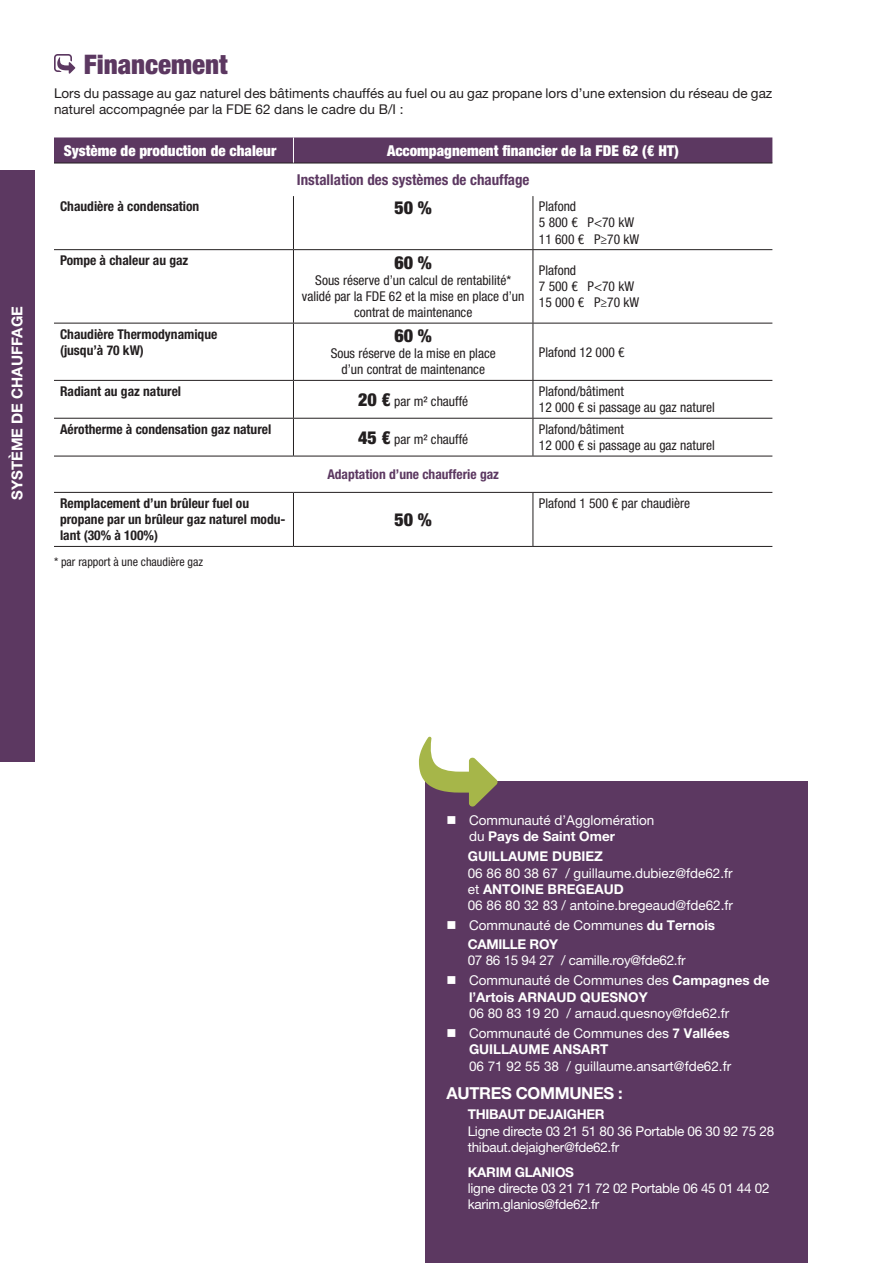
<style>
.page{position:relative;width:893px;height:1263px;background:#fff}
.page>*{position:absolute;margin:0;border:0;box-sizing:border-box;transform-origin:0 0}
.Sous-titre_1{font:900 condensed 27px "Helvetica Neue LT Pro";color:#5c3861}
.t1{font:900 condensed 18px "Helvetica Neue LT Std";color:#231f20}
.t2{font:700 16.5px "Helvetica Neue LT Std";letter-spacing:-.02em;color:#fff}
.t3{font:900 condensed 15px "Helvetica Neue LT Std";color:#fff}
.t4{font:700 condensed 15px "Helvetica Neue LT Std";color:#5c3861}
.Titre_fiche{font:700 15px "Helvetica Neue LT Pro";color:#fff}
.t5{font:condensed 13.5px/16.2px "Helvetica Neue LT Std";color:#231f20;text-align:center}
.Liste_carré_plein{font:13.5px/16.2px "Helvetica Neue LT Pro";color:#fff}
.t6{font:700 condensed 13.5px/16.2px "Helvetica Neue LT Std";color:#231f20}
.t7{font:13.5px/16.2px "Helvetica Neue LT Std";letter-spacing:-.02em;color:#fff}
.Texte_contenu{font:13.5px/16.2px "Helvetica Neue LT Pro";color:#231f20}
.t8{font:700 condensed 13.5px "Helvetica Neue LT Std";color:#5c3861}
.t9{font:condensed 12px "Helvetica Neue LT Std";color:#231f20}
.s1{font-weight:900;font-size:18px}
.s2{font-weight:700}
</style>
<div class="page">
<div style="left:0;top:170px;width:34px;height:592px;background:#5c3861"></div>
<div style="left:425px;top:781px;width:383px;height:482px;background:#5c3861"></div>
<svg style="left:419px;top:737px;width:78px;height:69px"></svg>
<hr style="left:54px;top:163px;width:239px;height:1px;background:#231f20">
<hr style="left:293px;top:163px;width:240px;height:1px;background:#231f20">
<hr style="left:533px;top:163px;width:239px;height:1px;background:#231f20">
<hr style="left:293px;top:196px;width:1px;height:53px;background:#231f20">
<hr style="left:533px;top:196px;width:1px;height:53px;background:#231f20">
<hr style="left:54px;top:249px;width:239px;height:1px;background:#231f20">
<hr style="left:293px;top:249px;width:240px;height:1px;background:#231f20">
<hr style="left:293px;top:250px;width:1px;height:73px;background:#231f20">
<hr style="left:533px;top:249px;width:239px;height:1px;background:#231f20">
<hr style="left:533px;top:250px;width:1px;height:73px;background:#231f20">
<hr style="left:54px;top:323px;width:239px;height:1px;background:#231f20">
<hr style="left:293px;top:323px;width:240px;height:1px;background:#231f20">
<hr style="left:293px;top:323px;width:1px;height:57px;background:#231f20">
<hr style="left:533px;top:323px;width:239px;height:1px;background:#231f20">
<hr style="left:533px;top:323px;width:1px;height:57px;background:#231f20">
<hr style="left:54px;top:380px;width:239px;height:1px;background:#231f20">
<hr style="left:293px;top:380px;width:240px;height:1px;background:#231f20">
<hr style="left:293px;top:381px;width:1px;height:37px;background:#231f20">
<hr style="left:533px;top:380px;width:239px;height:1px;background:#231f20">
<hr style="left:533px;top:381px;width:1px;height:37px;background:#231f20">
<hr style="left:54px;top:418px;width:239px;height:1px;background:#231f20">
<hr style="left:293px;top:418px;width:240px;height:1px;background:#231f20">
<hr style="left:293px;top:419px;width:1px;height:37px;background:#231f20">
<hr style="left:533px;top:418px;width:239px;height:1px;background:#231f20">
<hr style="left:533px;top:419px;width:1px;height:37px;background:#231f20">
<hr style="left:54px;top:456px;width:239px;height:1px;background:#231f20">
<hr style="left:293px;top:456px;width:240px;height:1px;background:#231f20">
<hr style="left:533px;top:456px;width:239px;height:1px;background:#231f20">
<hr style="left:54px;top:492px;width:239px;height:1px;background:#231f20">
<hr style="left:293px;top:492px;width:240px;height:1px;background:#231f20">
<hr style="left:293px;top:493px;width:1px;height:53px;background:#231f20">
<hr style="left:533px;top:492px;width:239px;height:1px;background:#231f20">
<hr style="left:533px;top:493px;width:1px;height:53px;background:#231f20">
<hr style="left:54px;top:546px;width:239px;height:1px;background:#231f20">
<hr style="left:293px;top:546px;width:240px;height:1px;background:#231f20">
<hr style="left:533px;top:546px;width:239px;height:1px;background:#231f20">
<svg style="left:54px;top:137px;width:718px;height:26px;background:#5e3b62"></svg>
<svg style="left:54px;top:54px;width:21px;height:20px"></svg>
<p class="Titre_fiche" style="left:8px;top:500px;width:195px;rotate:-90deg">SYSTÈME DE CHAUFFAGE</p>
<p class="Sous-titre_1" style="left:84px;top:47px;width:146px">Financement</p>
<p class="Texte_contenu" style="left:54px;top:85px;width:720px">Lors du passage au gaz naturel des bâtiments chauffés au fuel ou au gaz propane lors d’une extension du réseau de gaz naturel accompagnée par la FDE 62 dans le cadre du B/I :</p>
<p class="t3" style="left:64px;top:141px;width:214px">Système de production de chaleur</p>
<p class="t3" style="left:387px;top:141px;width:293px">Accompagnement financier de la FDE 62 (€ HT)</p>
<p class="t4" style="left:297px;top:170px;width:234px">Installation des systèmes de chauffage</p>
<p class="t6" style="left:60px;top:198px;width:141px">Chaudière à condensation</p>
<p class="t1" style="left:394px;top:197px;width:39px">50 %</p>
<p class="t5" style="left:539px;top:198px;width:39px">Plafond</p>
<p class="t5" style="left:539px;top:214px;width:97px">5 800 € P&lt;70 kW</p>
<p class="t5" style="left:539px;top:231px;width:102px">11 600 € P≥70 kW</p>
<p class="t6" style="left:60px;top:252px;width:130px">Pompe à chaleur au gaz</p>
<p class="t1" style="left:394px;top:251px;width:39px">60 %</p>
<p class="t5" style="left:302px;top:272px;width:224px">Sous réserve d’un calcul de rentabilité* validé par la FDE 62 et la mise en place d’un contrat de maintenance</p>
<p class="t5" style="left:539px;top:262px;width:39px">Plafond</p>
<p class="t5" style="left:539px;top:278px;width:97px">7 500 € P&lt;70 kW</p>
<p class="t5" style="left:539px;top:294px;width:102px">15 000 € P≥70 kW</p>
<p class="t6" style="left:60px;top:326px;width:159px">Chaudière Thermodynamique</p>
<p class="t6" style="left:60px;top:342px;width:85px">(jusqu’à 70 kW)</p>
<p class="t1" style="left:394px;top:324px;width:39px">60 %</p>
<p class="t5" style="left:331px;top:345px;width:167px">Sous réserve de la mise en place d’un contrat de maintenance</p>
<p class="t5" style="left:539px;top:344px;width:87px">Plafond 12 000 €</p>
<p class="t6" style="left:60px;top:383px;width:123px">Radiant au gaz naturel</p>
<p class="t5" style="left:358px;top:393px;width:111px"><span class="s1">20 €</span> par m² chauffé</p>
<p class="t5" style="left:539px;top:383px;width:87px">Plafond/bâtiment</p>
<p class="t5" style="left:539px;top:399px;width:178px">12 000 € si passage au gaz naturel</p>
<p class="t6" style="left:60px;top:421px;width:213px">Aérotherme à condensation gaz naturel</p>
<p class="t5" style="left:358px;top:431px;width:111px"><span class="s1">45 €</span> par m² chauffé</p>
<p class="t5" style="left:539px;top:421px;width:87px">Plafond/bâtiment</p>
<p class="t5" style="left:539px;top:437px;width:178px">12 000 € si passage au gaz naturel</p>
<p class="t8" style="left:327px;top:466px;width:173px">Adaptation d’une chaufferie gaz</p>
<p class="t6" style="left:60px;top:495px;width:227px">Remplacement d’un brûleur fuel ou propane par un brûleur gaz naturel modu&shy;lant (30% à 100%)</p>
<p class="t1" style="left:394px;top:508px;width:39px">50 %</p>
<p class="t5" style="left:539px;top:495px;width:153px">Plafond 1 500 € par chaudière</p>
<p class="t9" style="left:54px;top:554px;width:151px">* par rapport à une chaudière gaz</p>
<p class="Liste_carré_plein" style="left:469px;top:812px;width:187px;text-indent:-22px">■ Communauté d’Agglomération du <span class="s2">Pays de Saint Omer</span></p>
<p class="Liste_carré_plein" style="left:468px;top:848px;width:267px"><span class="s2">GUILLAUME DUBIEZ<br></span>06 86 80 38 67 / guillaume.dubiez@fde62.fr et <span class="s2">ANTOINE BREGEAUD<br></span>06 86 80 32 83 / antoine.bregeaud@fde62.fr</p>
<p class="Liste_carré_plein" style="left:446px;top:917px;width:270px">■ Communauté de Communes <span class="s2">du Ternois</span></p>
<p class="t7" style="left:468px;top:936px;width:219px"><span class="s2">CAMILLE ROY<br></span>07 86 15 94 27 / camille.roy@fde62.fr</p>
<p class="Liste_carré_plein" style="left:469px;top:972px;width:302px;text-indent:-22px">■ Communauté de Communes des <span class="s2">Campagnes de l’Artois ARNAUD QUESNOY<br></span>06 80 83 19 20 / arnaud.quesnoy@fde62.fr</p>
<p class="Liste_carré_plein" style="left:469px;top:1025px;width:264px;text-indent:-22px">■ Communauté de Communes des <span class="s2">7 Vallées<br>GUILLAUME ANSART<br></span>06 71 92 55 38 / guillaume.ansart@fde62.fr</p>
<p class="t2" style="left:446px;top:1083px;width:178px">AUTRES COMMUNES :</p>
<p class="t7" style="left:468px;top:1106px;width:308px"><span class="s2">THIBAUT DEJAIGHER<br></span>Ligne directe 03 21 51 80 36 Portable 06 30 92 75 28 thibaut.dejaigher@fde62.fr</p>
<p class="t7" style="left:468px;top:1163px;width:303px"><span class="s2">KARIM GLANIOS<br></span>ligne directe 03 21 71 72 02 Portable 06 45 01 44 02 karim.glanios@fde62.fr</p>
</div>
